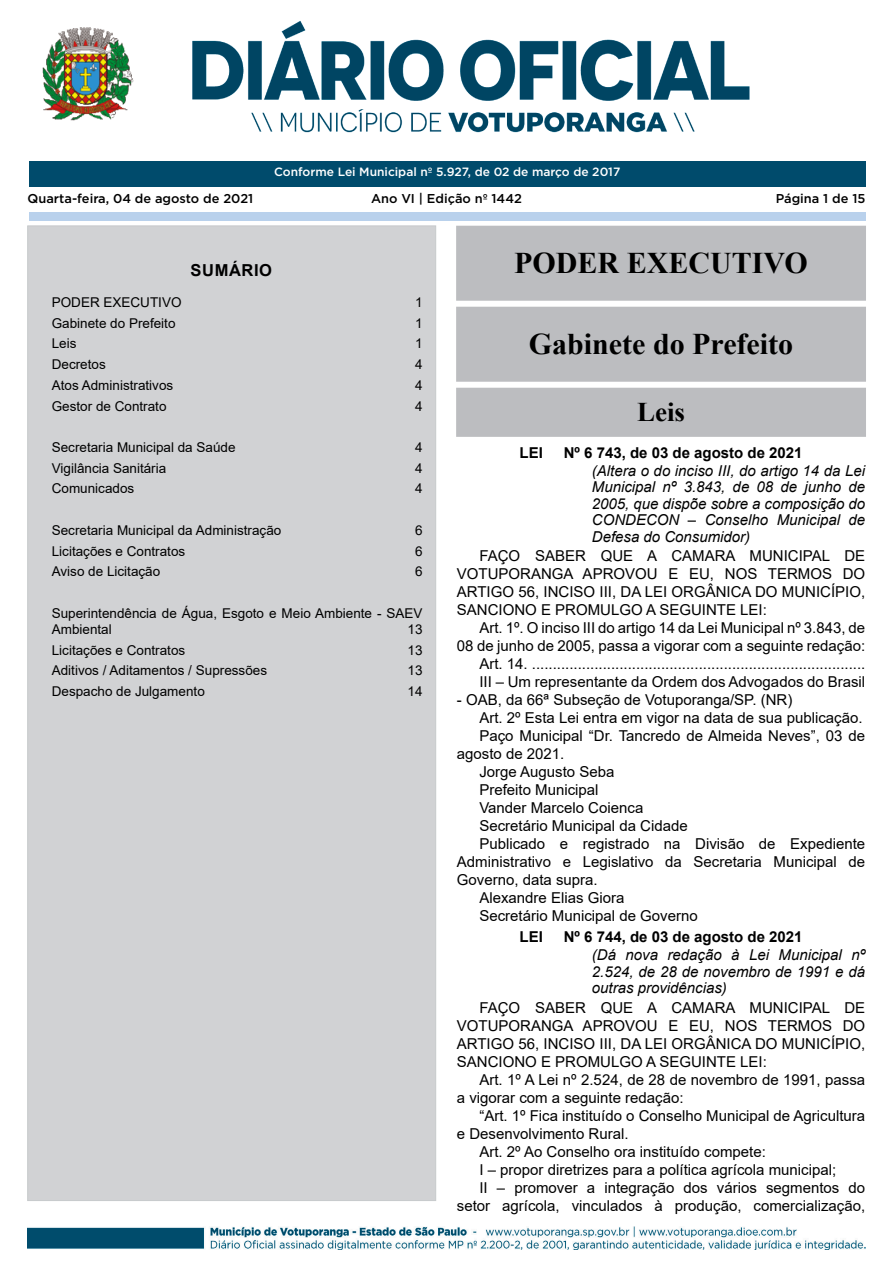
<style>
.page{position:relative;width:893px;height:1263px;background:#fff}
.page>*{position:absolute;margin:0;border:0;box-sizing:border-box;transform-origin:0 0}
.t1{font:700 30px "Times New Roman";color:#000}
.t2{font:700 27px "Times New Roman";color:#000}
._9_-_Sumário{font:700 16.5px "Arial";letter-spacing:.035em;color:#000}
._2_-_Corpo{font:15px/18px "Arial";color:#000;text-align:justify}
._3_-_Ementa{font:italic 15px/16.5px "Arial";color:#000;text-align:justify}
._1_-_Cabeçalho{font:700 15px "Arial";color:#000}
.t3{font:13.5px/16.2px "Arial";color:#000}
.t4{font:500 12.75px "Gotham";color:#000}
.t5{font:500 12px "Gotham";color:#fff}
</style>
<div class="page">
<img style="left:28px;top:1226px;width:837px;height:24px">
<img style="left:42px;top:21px;width:708px;height:112px">
<div style="left:29px;top:161px;width:836px;height:25px;background:#004b6c"></div>
<div style="left:29px;top:212px;width:836px;height:8px;background:#b9d1ec"></div>
<div style="left:459px;top:229px;width:404px;height:69px;background:#bcbdc0"></div>
<div style="left:456px;top:226px;width:410px;height:75px;border:6px solid #bcbdc0"></div>
<div style="left:459px;top:310px;width:404px;height:69px;background:#bcbdc0"></div>
<div style="left:456px;top:307px;width:410px;height:75px;border:6px solid #bcbdc0"></div>
<div style="left:459px;top:391px;width:404px;height:43px;background:#bcbdc0"></div>
<div style="left:456px;top:388px;width:410px;height:49px;border:6px solid #bcbdc0"></div>
<div style="left:27px;top:226px;width:409px;height:975px;background:#d1d2d4"></div>
<p class="t5" style="left:274px;top:164px;width:348px">Conforme Lei Municipal nº 5.927, de 02 de março de 2017</p>
<p class="t4" style="left:371px;top:190px;width:152px">Ano VI | Edição nº 1442</p>
<p class="t4" style="left:28px;top:190px;width:227px">Quarta-feira, 04 de agosto de 2021</p>
<p class="t4" style="left:776px;top:190px;width:91px">Página 1 de 15</p>
<p class="_9_-_Sumário" style="left:191px;top:258px;width:83px">SUMÁRIO</p>
<p class="t3" style="left:52px;top:294px;width:131px">PODER EXECUTIVO</p>
<p class="t3" style="left:415px;top:294px;width:9px">1</p>
<p class="t3" style="left:52px;top:315px;width:125px">Gabinete do Prefeito</p>
<p class="t3" style="left:415px;top:315px;width:9px">1</p>
<p class="t3" style="left:52px;top:336px;width:26px">Leis</p>
<p class="t3" style="left:415px;top:336px;width:9px">1</p>
<p class="t3" style="left:52px;top:356px;width:56px">Decretos</p>
<p class="t3" style="left:415px;top:356px;width:9px">4</p>
<p class="t3" style="left:52px;top:377px;width:123px">Atos Administrativos</p>
<p class="t3" style="left:415px;top:377px;width:9px">4</p>
<p class="t3" style="left:52px;top:398px;width:116px">Gestor de Contrato</p>
<p class="t3" style="left:415px;top:398px;width:9px">4</p>
<p class="t3" style="left:52px;top:439px;width:185px">Secretaria Municipal da Saúde</p>
<p class="t3" style="left:415px;top:439px;width:9px">4</p>
<p class="t3" style="left:52px;top:460px;width:116px">Vigilância Sanitária</p>
<p class="t3" style="left:415px;top:460px;width:9px">4</p>
<p class="t3" style="left:52px;top:480px;width:84px">Comunicados</p>
<p class="t3" style="left:415px;top:480px;width:9px">4</p>
<p class="t3" style="left:52px;top:522px;width:231px">Secretaria Municipal da Administração</p>
<p class="t3" style="left:415px;top:522px;width:9px">6</p>
<p class="t3" style="left:52px;top:543px;width:135px">Licitações e Contratos</p>
<p class="t3" style="left:415px;top:543px;width:9px">6</p>
<p class="t3" style="left:52px;top:563px;width:110px">Aviso de Licitação</p>
<p class="t3" style="left:415px;top:563px;width:9px">6</p>
<p class="t3" style="left:52px;top:605px;width:372px">Superintendência de Água, Esgoto e Meio Ambiente - SAEV<br>Ambiental</p>
<p class="t3" style="left:408px;top:621px;width:17px">13</p>
<p class="t3" style="left:52px;top:642px;width:135px">Licitações e Contratos</p>
<p class="t3" style="left:408px;top:642px;width:17px">13</p>
<p class="t3" style="left:52px;top:662px;width:217px">Aditivos / Aditamentos / Supressões</p>
<p class="t3" style="left:408px;top:662px;width:17px">13</p>
<p class="t3" style="left:52px;top:683px;width:155px">Despacho de Julgamento</p>
<p class="t3" style="left:408px;top:683px;width:17px">14</p>
<p class="t1" style="left:514px;top:242px;width:295px">PODER EXECUTIVO</p>
<p class="t1" style="left:529px;top:323px;width:266px">Gabinete do Prefeito</p>
<p class="t2" style="left:637px;top:393px;width:50px">Leis</p>
<p class="_1_-_Cabeçalho" style="left:519px;top:442px;width:25px">LEI</p>
<p class="_1_-_Cabeçalho" style="left:564px;top:442px;width:240px">Nº 6 743, de 03 de agosto de 2021</p>
<p class="_3_-_Ementa" style="left:592px;top:463px;width:275px">(Altera o do inciso III, do artigo 14 da Lei Municipal nº 3.843, de 08 de junho de 2005, que dispõe sobre a composição do CONDECON – Conselho Municipal de Defesa do Consumidor)</p>
<p class="_2_-_Corpo" style="left:457px;top:547px;width:410px;text-indent:22px">FAÇO SABER QUE A CAMARA MUNICIPAL DE VOTUPORANGA APROVOU E EU, NOS TERMOS DO ARTIGO 56, INCISO III, DA LEI ORGÂNICA DO MUNICÍPIO, SANCIONO E PROMULGO A SEGUINTE LEI:</p>
<p class="_2_-_Corpo" style="left:457px;top:619px;width:410px;text-align:right">Art. 1º. O inciso III do artigo 14 da Lei Municipal nº 3.843, de<br>08 de junho de 2005, passa a vigorar com a seguinte redação:</p>
<p class="_2_-_Corpo" style="left:479px;top:655px;width:388px">Art. 14. ................................................................................</p>
<p class="_2_-_Corpo" style="left:479px;top:673px;width:387px">III – Um representante da Ordem dos Advogados do Brasil</p>
<p class="_2_-_Corpo" style="left:457px;top:691px;width:337px">- OAB, da 66ª Subseção de Votuporanga/SP. (NR)</p>
<p class="_2_-_Corpo" style="left:479px;top:709px;width:385px">Art. 2º Esta Lei entra em vigor na data de sua publicação.</p>
<p class="_2_-_Corpo" style="left:457px;top:727px;width:410px;text-indent:22px">Paço Municipal “Dr. Tancredo de Almeida Neves”, 03 de agosto de 2021.</p>
<p class="_2_-_Corpo" style="left:479px;top:763px;width:137px">Jorge Augusto Seba</p>
<p class="_2_-_Corpo" style="left:479px;top:781px;width:121px">Prefeito Municipal</p>
<p class="_2_-_Corpo" style="left:479px;top:799px;width:165px">Vander Marcelo Coienca</p>
<p class="_2_-_Corpo" style="left:479px;top:817px;width:210px">Secretário Municipal da Cidade</p>
<p class="_2_-_Corpo" style="left:457px;top:835px;width:410px;text-indent:22px">Publicado e registrado na Divisão de Expediente Administrativo e Legislativo da Secretaria Municipal de Governo, data supra.</p>
<p class="_2_-_Corpo" style="left:479px;top:889px;width:147px">Alexandre Elias Giora</p>
<p class="_2_-_Corpo" style="left:479px;top:907px;width:220px">Secretário Municipal de Governo</p>
<p class="_1_-_Cabeçalho" style="left:519px;top:926px;width:25px">LEI</p>
<p class="_1_-_Cabeçalho" style="left:564px;top:926px;width:240px">Nº 6 744, de 03 de agosto de 2021</p>
<p class="_3_-_Ementa" style="left:592px;top:947px;width:275px">(Dá nova redação à Lei Municipal nº 2.524, de 28 de novembro de 1991 e dá outras providências)</p>
<p class="_2_-_Corpo" style="left:457px;top:998px;width:410px;text-indent:22px">FAÇO SABER QUE A CAMARA MUNICIPAL DE VOTUPORANGA APROVOU E EU, NOS TERMOS DO ARTIGO 56, INCISO III, DA LEI ORGÂNICA DO MUNICÍPIO, SANCIONO E PROMULGO A SEGUINTE LEI:</p>
<p class="_2_-_Corpo" style="left:457px;top:1070px;width:410px;text-indent:22px">Art. 1º A Lei nº 2.524, de 28 de novembro de 1991, passa a vigorar com a seguinte redação:</p>
<p class="_2_-_Corpo" style="left:457px;top:1106px;width:410px;text-indent:22px">“Art. 1º Fica instituído o Conselho Municipal de Agricultura e Desenvolvimento Rural.</p>
<p class="_2_-_Corpo" style="left:479px;top:1142px;width:288px">Art. 2º Ao Conselho ora instituído compete:</p>
<p class="_2_-_Corpo" style="left:479px;top:1160px;width:358px">I – propor diretrizes para a política agrícola municipal;</p>
<p class="_2_-_Corpo" style="left:457px;top:1178px;width:410px;text-align:right">II – promover a integração dos vários segmentos do setor agrícola, vinculados à produção, comercialização,</p>
</div>
